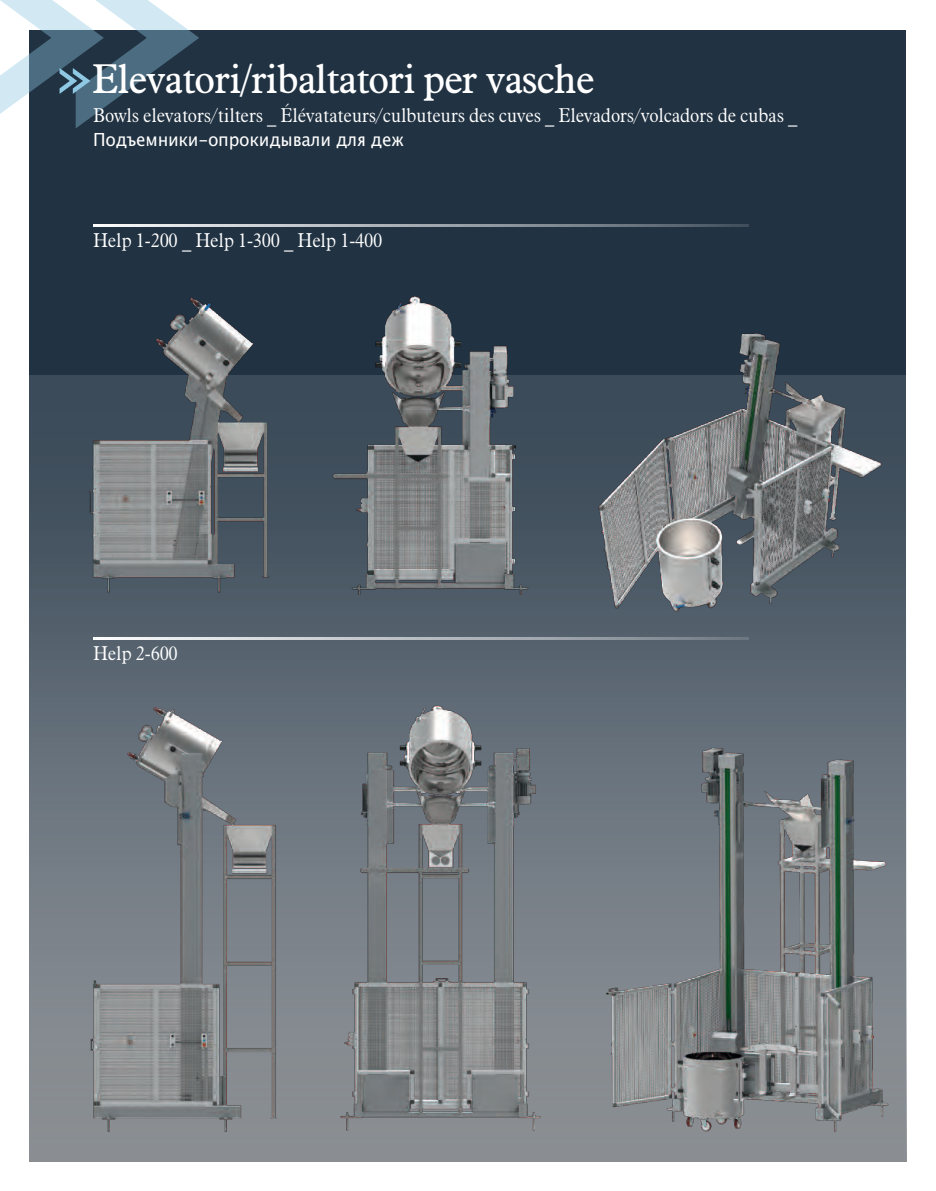
<style>
.page{position:relative;width:936px;height:1191px;background:#fff}
.page>*{position:absolute;margin:0;border:0;box-sizing:border-box;transform-origin:0 0}
.t1{font:40.5px "Aldine 721 BT";letter-spacing:-.025em;color:#fff}
.t2{font:300 19.5px "Aldine 721 BT";letter-spacing:-.015em;color:#fff;scale:.95 1}
.t3{font:18px "Lucida Grande";letter-spacing:-.015em;color:#fff;scale:.95 1}
</style>
<div class="page">
<div style="left:30px;top:30px;width:876px;height:1131px;background:#213242"></div>
<div style="left:30px;top:376px;width:876px;height:785px;background:linear-gradient(to bottom,#374757,#93979c)"></div>
<svg style="left:0;top:0;width:199px;height:128px"></svg>
<img style="left:44px;top:297px;width:261px;height:299px">
<img style="left:312px;top:703px;width:253px;height:435px">
<img style="left:45px;top:704px;width:241px;height:457px">
<svg style="left:93px;top:224px;width:655px;height:3px;background:#a2a9af"></svg>
<svg style="left:93px;top:637px;width:655px;height:2px"></svg>
<img style="left:321px;top:296px;width:230px;height:298px">
<img style="left:571px;top:746px;width:335px;height:414px">
<img style="left:582px;top:333px;width:324px;height:294px">
<h1 class="t1" style="left:92px;top:65px;width:503px">Elevatori/ribaltatori per vasche</h1>
<p class="t2" style="left:93px;top:108px;width:742px">Bowls elevators/tilters _ Élévatateurs/culbuteurs des cuves _ Elevadors/volcadors de cubas _</p>
<p class="t3" style="left:93px;top:130px;width:328px">Подъемники-опрокидывали для деж</p>
<p class="t2" style="left:93px;top:233px;width:306px">Help 1-200 _ Help 1-300 _ Help 1-400</p>
<p class="t2" style="left:93px;top:646px;width:91px">Help 2-600</p>
</div>
